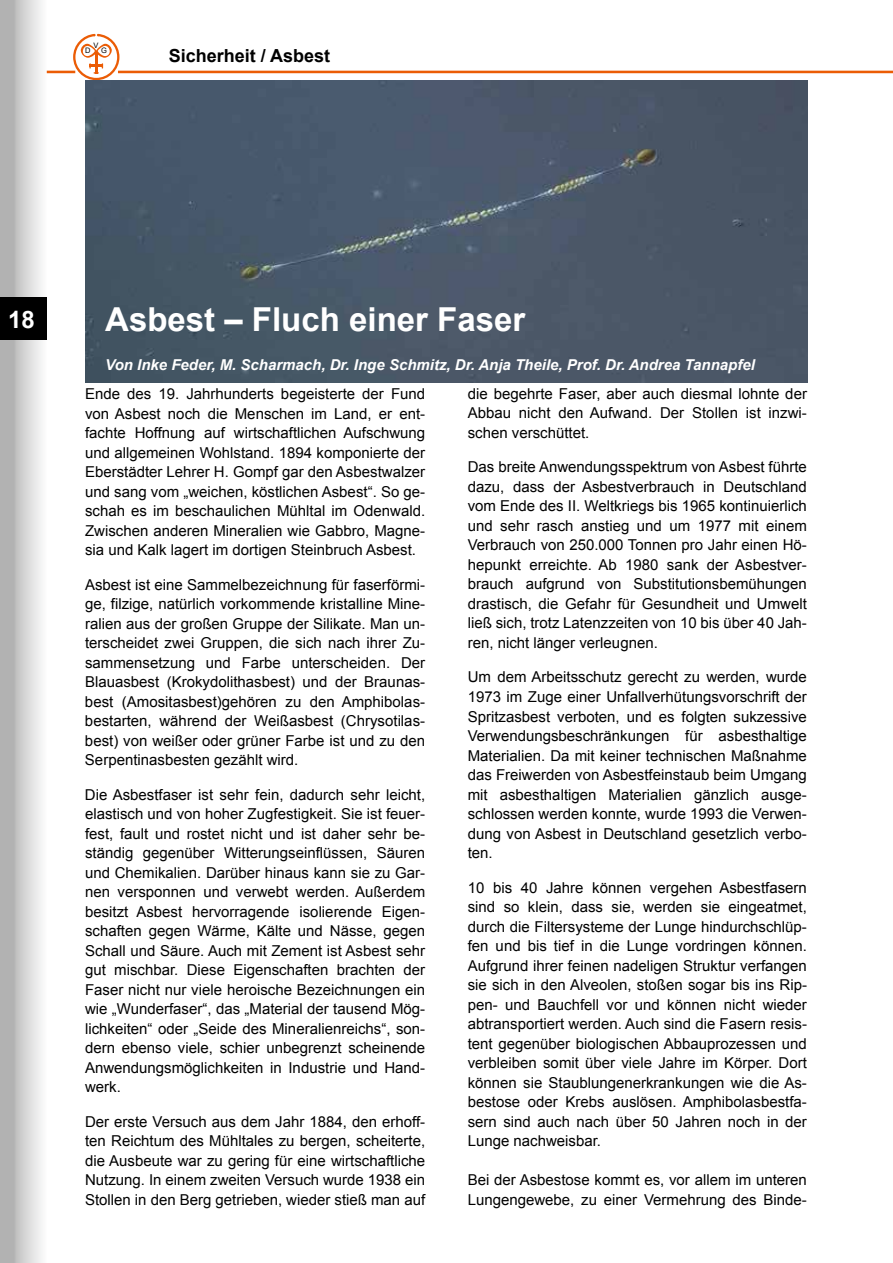
<style>
.page{position:relative;width:893px;height:1263px;background:#fff}
.page>*{position:absolute;margin:0;border:0;box-sizing:border-box;transform-origin:0 0}
.t1{font:700 33px "Arial";color:#fff}
.t2{font:700 24px "Arial";color:#fff}
.t3{font:700 18px "Arial";color:#000}
.t4{font:15px/19.5px "Arial";color:#000;text-align:justify}
.t5{font:italic 700 15px "Arial";color:#fff}
.t6{font:7.5px "Arial";color:#000}
</style>
<div class="page">
<div style="left:0;top:0;width:47px;height:1263px;background:linear-gradient(to right,#a4a4a4,#fefefe)"></div>
<div style="left:0;top:298px;width:47px;height:42px;background:#000"></div>
<hr style="left:118px;top:71px;width:775px;height:2px;background:#eb5c05">
<hr style="left:47px;top:71px;width:28px;height:2px;background:#eb5c05">
<svg style="left:73px;top:34px;width:46px;height:46px"></svg>
<div style="left:85px;top:81px;width:723px;height:302px;background:#495767"></div>
<p class="t6" style="left:93px;top:40px;width:7px">V</p>
<p class="t6" style="left:85px;top:46px;width:7px">D</p>
<p class="t6" style="left:101px;top:46px;width:7px">G</p>
<p class="t3" style="left:169px;top:44px;width:163px">Sicherheit / Asbest</p>
<h2 class="t2" style="left:8px;top:303px;width:28px">18</h2>
<h1 class="t1" style="left:105px;top:297px;width:421px">Asbest – Fluch einer Faser</h1>
<p class="t5" style="left:105px;top:355px;width:651px">Von Inke Feder, M. Scharmach, Dr. Inge Schmitz, Dr. Anja Theile, Prof. Dr. Andrea Tannapfel</p>
<p class="t4" style="left:85px;top:384px;width:342px">Ende des 19. Jahrhunderts begeisterte der Fund von Asbest noch die Menschen im Land, er ent&shy;fachte Hoffnung auf wirtschaftlichen Aufschwung und allgemeinen Wohlstand. 1894 komponierte der Eberstädter Lehrer H. Gompf gar den Asbestwalzer und sang vom „weichen, köstlichen Asbest“. So ge&shy;schah es im beschaulichen Mühltal im Odenwald.<br>Zwischen anderen Mineralien wie Gabbro, Magne&shy;sia und Kalk lagert im dortigen Steinbruch Asbest.</p>
<p class="t4" style="left:85px;top:575px;width:342px">Asbest ist eine Sammelbezeichnung für faserförmi&shy;ge, filzige, natürlich vorkommende kristalline Mine&shy;ralien aus der großen Gruppe der Silikate. Man un&shy;terscheidet zwei Gruppen, die sich nach ihrer Zu&shy;sammensetzung und Farbe unterscheiden. Der Blauasbest (Krokydolithasbest) und der Braunas&shy;best (Amositasbest)gehören zu den Amphibolas&shy;bestarten, während der Weißasbest (Chrysotilas&shy;best) von weißer oder grüner Farbe ist und zu den Serpentinasbesten gezählt wird.</p>
<p class="t4" style="left:85px;top:785px;width:342px">Die Asbestfaser ist sehr fein, dadurch sehr leicht, elastisch und von hoher Zugfestigkeit. Sie ist feuer&shy;fest, fault und rostet nicht und ist daher sehr be&shy;ständig gegenüber Witterungseinflüssen, Säuren und Chemikalien. Darüber hinaus kann sie zu Gar&shy;nen versponnen und verwebt werden. Außerdem besitzt Asbest hervorragende isolierende Eigen&shy;schaften gegen Wärme, Kälte und Nässe, gegen Schall und Säure. Auch mit Zement ist Asbest sehr gut mischbar. Diese Eigenschaften brachten der Faser nicht nur viele heroische Bezeichnungen ein wie „Wunderfaser“, das „Material der tausend Mög&shy;lichkeiten“ oder „Seide des Mineralienreichs“, son&shy;dern ebenso viele, schier unbegrenzt scheinende Anwendungsmöglichkeiten in Industrie und Hand&shy;werk.</p>
<p class="t4" style="left:85px;top:1112px;width:342px">Der erste Versuch aus dem Jahr 1884, den erhoff&shy;ten Reichtum des Mühltales zu bergen, scheiterte, die Ausbeute war zu gering für eine wirtschaftliche Nutzung. In einem zweiten Versuch wurde 1938 ein Stollen in den Berg getrieben, wieder stieß man auf</p>
<p class="t4" style="left:468px;top:384px;width:341px">die begehrte Faser, aber auch diesmal lohnte der Abbau nicht den Aufwand. Der Stollen ist inzwi&shy;schen verschüttet.</p>
<p class="t4" style="left:468px;top:458px;width:341px">Das breite Anwendungsspektrum von Asbest führte dazu, dass der Asbestverbrauch in Deutschland vom Ende des II. Weltkriegs bis 1965 kontinuierlich und sehr rasch anstieg und um 1977 mit einem Verbrauch von 250.000 Tonnen pro Jahr einen Hö&shy;hepunkt erreichte. Ab 1980 sank der Asbestver&shy;brauch aufgrund von Substitutionsbemühungen drastisch, die Gefahr für Gesundheit und Umwelt ließ sich, trotz Latenzzeiten von 10 bis über 40 Jah&shy;ren, nicht länger verleugnen.</p>
<p class="t4" style="left:468px;top:668px;width:341px">Um dem Arbeitsschutz gerecht zu werden, wurde 1973 im Zuge einer Unfallverhütungsvorschrift der Spritzasbest verboten, und es folgten sukzessive Verwendungsbeschränkungen für asbesthaltige Materialien. Da mit keiner technischen Maßnahme das Freiwerden von Asbestfeinstaub beim Umgang mit asbesthaltigen Materialien gänzlich ausge&shy;schlossen werden konnte, wurde 1993 die Verwen&shy;dung von Asbest in Deutschland gesetzlich verbo&shy;ten.</p>
<p class="t4" style="left:468px;top:878px;width:341px">10 bis 40 Jahre können vergehen Asbestfasern sind so klein, dass sie, werden sie eingeatmet, durch die Filtersysteme der Lunge hindurchschlüp&shy;fen und bis tief in die Lunge vordringen können.<br>Aufgrund ihrer feinen nadeligen Struktur verfangen sie sich in den Alveolen, stoßen sogar bis ins Rip&shy;pen- und Bauchfell vor und können nicht wieder abtransportiert werden. Auch sind die Fasern resis&shy;tent gegenüber biologischen Abbauprozessen und verbleiben somit über viele Jahre im Körper. Dort können sie Staublungenerkrankungen wie die As&shy;bestose oder Krebs auslösen. Amphibolasbestfa&shy;sern sind auch nach über 50 Jahren noch in der Lunge nachweisbar.</p>
<p class="t4" style="left:468px;top:1170px;width:341px">Bei der Asbestose kommt es, vor allem im unteren<br>Lungengewebe, zu einer Vermehrung des Binde-</p>
</div>
